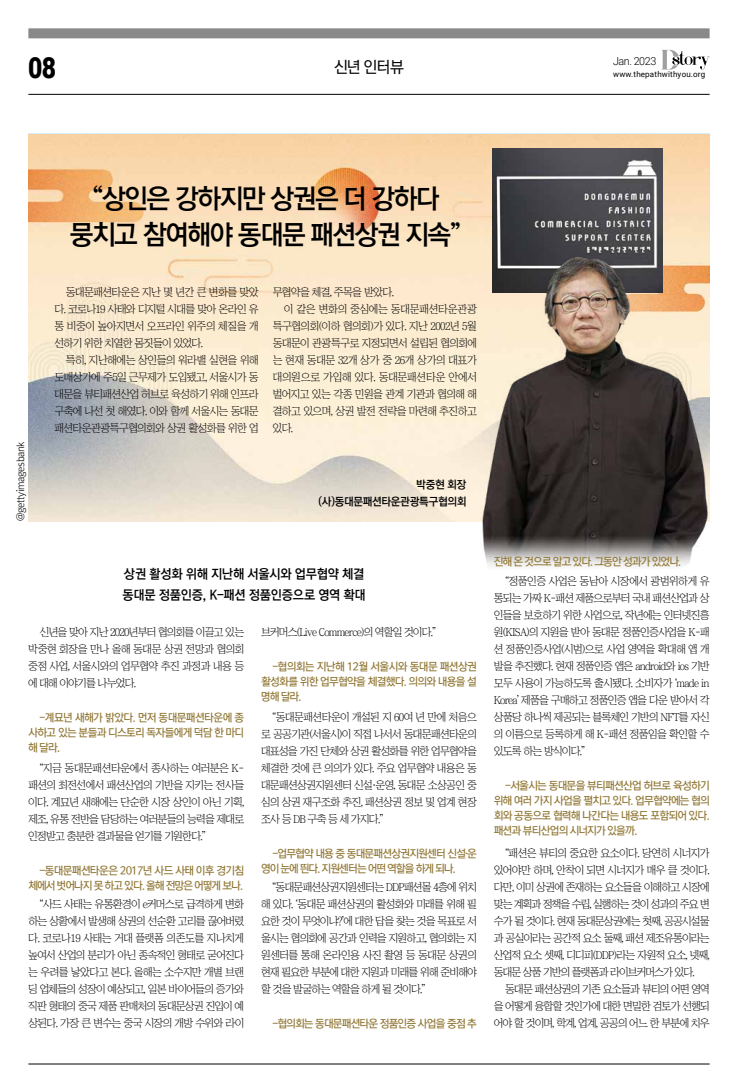
<style>
.page{position:relative;width:738px;height:1092px;background:#fff}
.page>*{position:absolute;margin:0;border:0;box-sizing:border-box;transform-origin:0 0}
.t1{font:900 29.1px "Roboto";color:#000;scale:.85 1}
.t2{font:27px/36px "Rix M Go B";letter-spacing:-.06em;color:#000;text-align:center}
.t3{font:16px "Rix M Go M";color:#000}
.t4{font:13px/21px "Rix M Go B";letter-spacing:-.02em;color:#000;scale:.96 1}
.t5{font:11px/17px "Chosunilbo NM";letter-spacing:-.065em;color:#000;text-align:justify}
.t6{font:11px/15px "Rix M Go SB";letter-spacing:-.07em;color:#907633;text-align:justify}
.t7{font:11px "Chosunilbo NM";letter-spacing:-.035em;color:#000}
.t8{font:11px/17px "Rix M Go B";letter-spacing:-.03em;color:#000;text-align:right}
.t9{font:11px "Chosunilbo NM";letter-spacing:-.045em;color:#000}
.t10{font:11px "Chosunilbo NM";letter-spacing:-.02em;color:#000}
.t11{font:300 11px "Roboto";letter-spacing:-.035em;color:#000}
.t12{font:10px "Rix M Go L";letter-spacing:-.045em;color:#000}
.t13{font:8px "Roboto";letter-spacing:.02em;color:#000}
</style>
<div class="page">
<svg style="left:661px;top:50px;width:48px;height:20px"></svg>
<hr style="left:28px;top:1063px;width:681px;height:1px;background:#000">
<div style="left:28px;top:28px;width:681px;height:10px;background:#898989"></div>
<hr style="left:28px;top:94px;width:681px;height:1px;background:#000">
<img style="left:28px;top:134px;width:681px;height:388px">
<img style="left:492px;top:149px;width:170px;height:92px">
<img style="left:456px;top:241px;width:253px;height:326px">
<h1 class="t1" style="left:28px;top:47px;width:34px">08</h1>
<h3 class="t3" style="left:334px;top:58px;width:71px">신년 인터뷰</h3>
<p class="t11" style="left:612px;top:54px;width:45px">Jan. 2023</p>
<p class="t13" style="left:612px;top:69px;width:94px">www.thepathwithyou.org</p>
<h2 class="t2" style="left:70px;top:180px;width:393px">“상인은 강하지만 상권은 더 강하다 뭉치고 참여해야 동대문 패션상권 지속”</h2>
<p class="t12" style="left:15px;top:521px;width:81px;rotate:-90deg">@gettyimagesbank</p>
<p class="t5" style="left:54px;top:283px;width:206px;text-indent:11px">동대문패션타운은 지난 몇 년간 큰 변화를 맞았 다. 코로나19 사태와 디지털 시대를 맞아 온라인 유 통 비중이 높아지면서 오프라인 위주의 체질을 개 선하기 위한 치열한 몸짓들이 있었다.</p>
<p class="t5" style="left:54px;top:351px;width:206px;text-indent:11px">특히, 지난해에는 상인들의 워라밸 실현을 위해 도매상가에 주5일 근무제가 도입됐고, 서울시가 동 대문을 뷰티패션산업 허브로 육성하기 위해 인프라 구축에 나선 첫 해였다. 이와 함께 서울시는 동대문 패션타운관광특구협의회와 상권 활성화를 위한 업</p>
<p class="t5" style="left:272px;top:283px;width:123px">무협약을 체결, 주목을 받았다.</p>
<p class="t10" style="left:284px;top:303px;width:194px">이 같은 변화의 중심에는 동대문패션타운관광</p>
<p class="t5" style="left:272px;top:317px;width:206px">특구협의회(이하 협의회)가 있다. 지난 2002년 5월</p>
<p class="t5" style="left:272px;top:334px;width:206px">동대문이 관광특구로 지정되면서 설립된 협의회에</p>
<p class="t7" style="left:272px;top:354px;width:205px">는 현재 동대문 32개 상가 중 26개 상가의 대표가</p>
<p class="t7" style="left:272px;top:371px;width:206px">대의원으로 가입해 있다. 동대문패션타운 안에서</p>
<p class="t5" style="left:272px;top:385px;width:206px">벌어지고 있는 각종 민원을 관계 기관과 협의해 해</p>
<p class="t9" style="left:272px;top:405px;width:205px">결하고 있으며, 상권 발전 전략을 마련해 추진하고</p>
<p class="t5" style="left:272px;top:419px;width:22px">있다.</p>
<p class="t8" style="left:318px;top:476px;width:149px">박중현 회장 (사)동대문패션타운관광특구협의회</p>
<p class="t4" style="left:122px;top:563px;width:254px">상권 활성화 위해 지난해 서울시와 업무협약 체결 동대문 정품인증, K-패션 정품인증으로 영역 확대</p>
<p class="t5" style="left:261px;top:623px;width:177px">브커머스(Live Commerce)의 역할일 것이다.”</p>
<p class="t6" style="left:261px;top:658px;width:217px;text-indent:11px">-협의회는 지난해 12월 서울시와 동대문 패션상권 활성화를 위한 업무협약을 체결했다. 의의와 내용을 설 명해 달라.</p>
<p class="t5" style="left:261px;top:708px;width:217px;text-indent:11px">“동대문패션타운이 개설된 지 60여 년 만에 처음으 로 공공기관(서울시)이 직접 나서서 동대문패션타운의 대표성을 가진 단체와 상권 활성화를 위한 업무협약을 체결한 것에 큰 의의가 있다. 주요 업무협약 내용은 동 대문패션상권지원센터 신설·운영, 동대문 소상공인 중 심의 상권 재구조화 추진, 패션상권 정보 및 업계 현장 조사 등 DB 구축 등 세 가지다.”</p>
<p class="t6" style="left:261px;top:845px;width:217px;text-indent:11px">-업무협약 내용 중 동대문패션상권지원센터 신설·운 영이 눈에 띈다. 지원센터는 어떤 역할을 하게 되나.</p>
<p class="t5" style="left:261px;top:878px;width:217px;text-indent:11px">“동대문패션상권지원센터는 DDP패션몰 4층에 위치 해 있다. ‘동대문 패션상권의 활성화와 미래를 위해 필 요한 것이 무엇이냐?’에 대한 답을 찾는 것을 목표로 서 울시는 협의회에 공간과 인력을 지원하고, 협의회는 지 원센터를 통해 온라인용 사진 촬영 등 동대문 상권의 현재 필요한 부분에 대한 지원과 미래를 위해 준비해야 할 것을 발굴하는 역할을 하게 될 것이다.”</p>
<p class="t6" style="left:272px;top:1015px;width:206px">-협의회는 동대문패션타운 정품인증 사업을 중점 추</p>
<p class="t5" style="left:28px;top:623px;width:218px;text-indent:11px">신년을 맞아 지난 2020년부터 협의회를 이끌고 있는 박중현 회장을 만나 올해 동대문 상권 전망과 협의회 중점 사업, 서울시와의 업무협약 추진 과정과 내용 등 에 대해 이야기를 나누었다.</p>
<p class="t6" style="left:28px;top:709px;width:217px;text-indent:11px">-계묘년 새해가 밝았다. 먼저 동대문패션타운에 종 사하고 있는 분들과 디스토리 독자들에게 덕담 한 마디 해 달라.</p>
<p class="t5" style="left:28px;top:759px;width:218px;text-indent:11px">“지금 동대문패션타운에서 종사하는 여러분은 K-패션의 최전선에서 패션산업의 기반을 지키는 전사들 이다. 계묘년 새해에는 단순한 시장 상인이 아닌 기획, 제조, 유통 전반을 담당하는 여러분들의 능력을 제대로 인정받고 충분한 결과물을 얻기를 기원한다.”</p>
<p class="t6" style="left:28px;top:862px;width:217px;text-align:right">-동대문패션타운은 2017년 사드 사태 이후 경기침 체에서 벗어나지 못 하고 있다. 올해 전망은 어떻게 보나.</p>
<p class="t5" style="left:28px;top:895px;width:217px;text-indent:11px">“사드 사태는 유통환경이 e커머스로 급격하게 변화 하는 상황에서 발생해 상권의 선순환 고리를 끊어버렸 다. 코로나19 사태는 거대 플랫폼 의존도를 지나치게 높여서 산업의 분리가 아닌 종속적인 형태로 굳어진다 는 우려를 낳았다고 본다. 올해는 소수지만 개별 브랜 딩 업체들의 성장이 예상되고, 일본 바이어들의 증가와 직판 형태의 중국 제품 판매처의 동대문상권 진입이 예 상된다. 가장 큰 변수는 중국 시장의 개방 수위와 라이</p>
<p class="t6" style="left:493px;top:554px;width:189px">진해 온 것으로 알고 있다. 그동안 성과가 있었나.</p>
<p class="t5" style="left:493px;top:572px;width:218px;text-indent:11px">“정품인증 사업은 동남아 시장에서 광범위하게 유 통되는 가짜 K-패션 제품으로부터 국내 패션산업과 상 인들을 보호하기 위한 사업으로, 작년에는 인터넷진흥 원(KISA)의 지원을 받아 동대문 정품인증사업을 K-패 션 정품인증사업(시범)으로 사업 영역을 확대해 앱 개 발을 추진했다. 현재 정품인증 앱은 android와 ios 기반 모두 사용이 가능하도록 출시됐다. 소비자가 ‘made in Korea’ 제품을 구매하고 정품인증 앱을 다운 받아서 각 상품당 하나씩 제공되는 블록체인 기반의 NFT를 자신 의 이름으로 등록하게 해 K-패션 정품임을 확인할 수 있도록 하는 방식이다.”</p>
<p class="t6" style="left:493px;top:777px;width:217px;text-indent:11px">-서울시는 동대문을 뷰티패션산업 허브로 육성하기 위해 여러 가지 사업을 펼치고 있다. 업무협약에는 협의 회와 공동으로 협력해 나간다는 내용도 포함되어 있다. 패션과 뷰티산업의 시너지가 있을까.</p>
<p class="t5" style="left:493px;top:844px;width:218px;text-indent:11px">“패션은 뷰티의 중요한 요소이다. 당연히 시너지가 있어야만 하며, 안착이 되면 시너지가 매우 클 것이다. 다만, 이미 상권에 존재하는 요소들을 이해하고 시장에 맞는 계획과 정책을 수립, 실행하는 것이 성과의 주요 변 수가 될 것이다. 현재 동대문상권에는 첫째, 공공시설물 과 공실이라는 공간적 요소 둘째, 패션 제조유통이라는 산업적 요소 셋째, 디디피(DDP)라는 자원적 요소, 넷째, 동대문 상품 기반의 플랫폼과 라이브커머스가 있다.</p>
<p class="t5" style="left:493px;top:980px;width:218px;text-indent:11px">동대문 패션상권의 기존 요소들과 뷰티의 어떤 영역 을 어떻게 융합할 것인가에 대한 면밀한 검토가 선행되 어야 할 것이며, 학계, 업계, 공공의 어느 한 부분에 치우</p>
</div>
